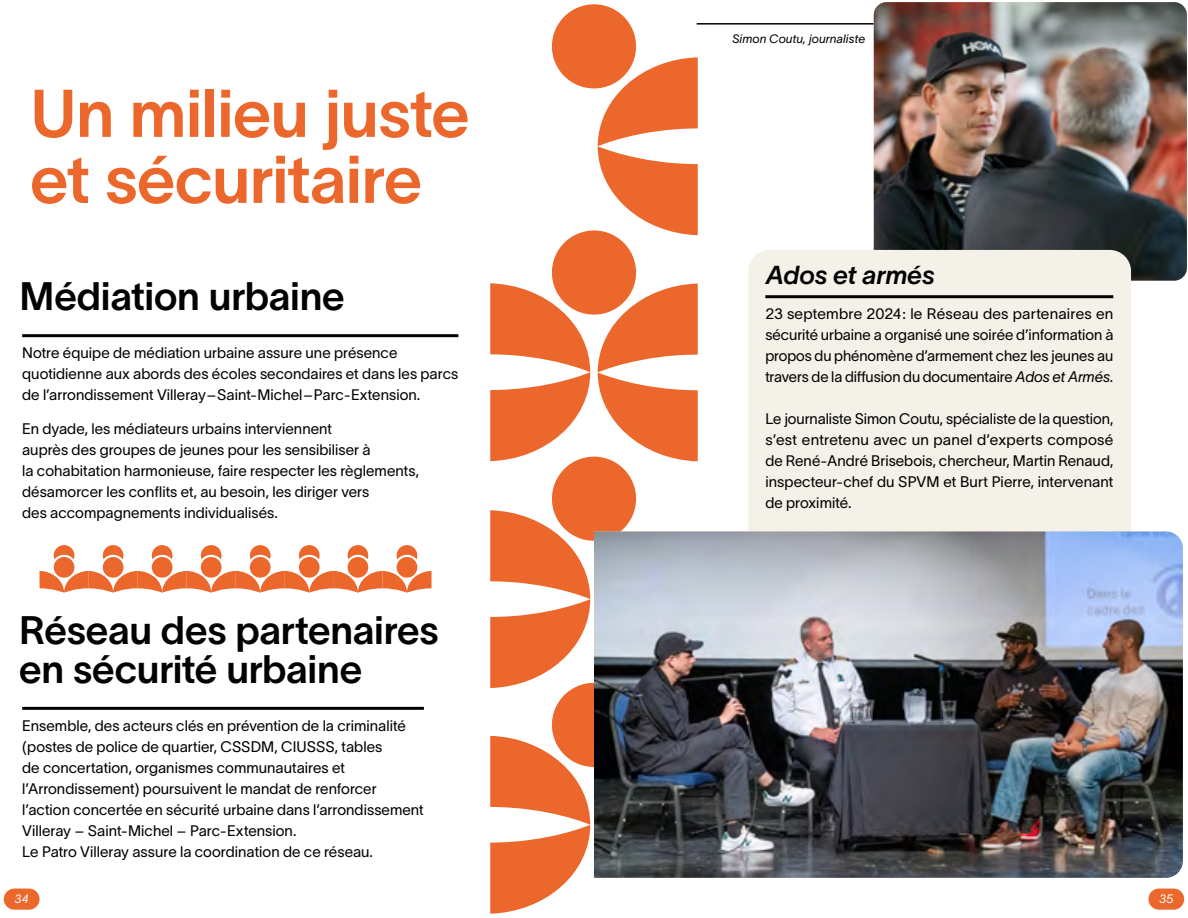
<style>
.page{position:relative;width:1188px;height:918px;background:#fff}
.page>*{position:absolute;margin:0;border:0;box-sizing:border-box;transform-origin:0 0}
.t1{font:66px/66px "TWK Lausanne";letter-spacing:-.015em;color:#eb672c}
.t2{font:39px/39px "TWK Lausanne";letter-spacing:-.01em;color:#020203}
.t3{font:italic 25.5px "TWK Lausanne 0600";letter-spacing:-.01em;color:#020203}
.t4{font:15px/21px "TWK Lausanne";color:#020203}
.t5{font:italic 12px "TWK Lausanne 0300";letter-spacing:.01em;color:#020203}
.t6{font:italic 12px "TWK Lausanne 0300";color:#fff}
.s1{font-family:"TWK Lausanne 0300";font-style:italic}
</style>
<div class="page">
<svg style="left:598px;top:57px;width:100px;height:178px"></svg>
<div style="left:552px;top:4px;width:84px;height:84px;background:#eb672c;border-radius:50%"></div>
<svg style="left:598px;top:284px;width:100px;height:177px"></svg>
<div style="left:552px;top:230px;width:84px;height:85px;background:#eb672c;border-radius:50%"></div>
<div style="left:552px;top:457px;width:84px;height:84px;background:#eb672c;border-radius:50%"></div>
<div style="left:552px;top:683px;width:84px;height:84px;background:#eb672c;border-radius:50%"></div>
<svg style="left:490px;top:736px;width:100px;height:178px"></svg>
<svg style="left:490px;top:510px;width:100px;height:178px"></svg>
<svg style="left:490px;top:283px;width:100px;height:178px"></svg>
<hr style="left:697px;top:23px;width:177px;height:2px;background:#020203">
<img style="left:874px;top:2px;width:313px;height:279px">
<hr style="left:22px;top:334px;width:436px;height:3px;background:#020203">
<hr style="left:22px;top:707px;width:402px;height:3px;background:#020203">
<div style="left:54px;top:557px;width:20px;height:21px;background:#eb672c;border-radius:50%"></div>
<svg style="left:54px;top:545px;width:20px;height:14px"></svg>
<div style="left:103px;top:557px;width:20px;height:21px;background:#eb672c;border-radius:50%"></div>
<svg style="left:103px;top:545px;width:20px;height:14px"></svg>
<div style="left:152px;top:557px;width:20px;height:21px;background:#eb672c;border-radius:50%"></div>
<svg style="left:152px;top:545px;width:20px;height:14px"></svg>
<div style="left:201px;top:557px;width:21px;height:21px;background:#eb672c;border-radius:50%"></div>
<svg style="left:201px;top:545px;width:21px;height:14px"></svg>
<div style="left:250px;top:557px;width:21px;height:21px;background:#eb672c;border-radius:50%"></div>
<svg style="left:250px;top:545px;width:21px;height:14px"></svg>
<div style="left:299px;top:557px;width:21px;height:21px;background:#eb672c;border-radius:50%"></div>
<svg style="left:299px;top:545px;width:21px;height:14px"></svg>
<div style="left:348px;top:557px;width:20px;height:21px;background:#eb672c;border-radius:50%"></div>
<svg style="left:348px;top:545px;width:20px;height:14px"></svg>
<svg style="left:40px;top:571px;width:392px;height:22px"></svg>
<div style="left:397px;top:557px;width:20px;height:21px;background:#eb672c;border-radius:50%"></div>
<svg style="left:397px;top:545px;width:20px;height:14px"></svg>
<div style="left:748px;top:250px;width:383px;height:313px;background:#f3f1e8;border-radius:21px"></div>
<hr style="left:765px;top:295px;width:348px;height:3px;background:#020203">
<img style="left:594px;top:531px;width:589px;height:347px">
<div style="left:1148px;top:889px;width:36px;height:21px;background:#eb672c;border-radius:11px"></div>
<div style="left:4px;top:889px;width:36px;height:21px;background:#eb672c;border-radius:11px"></div>
<h1 class="t1" style="left:30px;top:76px;width:441px">Un milieu juste et sécuritaire</h1>
<h2 class="t2" style="left:19px;top:274px;width:327px">Médiation urbaine</h2>
<p class="t4" style="left:22px;top:341px;width:438px">Notre équipe de médiation urbaine assure une présence quotidienne aux abords des écoles secondaires et dans les parcs de l’arrondissement Villeray–Saint-Michel–Parc-Extension.</p>
<p class="t4" style="left:22px;top:417px;width:398px">En dyade, les médiateurs urbains interviennent<br>auprès des groupes de jeunes pour les sensibiliser à<br>la cohabitation harmonieuse, faire respecter les règlements, désamorcer les conflits et, au besoin, les diriger vers<br>des accompagnements individualisés.</p>
<h2 class="t2" style="left:19px;top:608px;width:421px">Réseau des partenaires en sécurité urbaine</h2>
<p class="t4" style="left:22px;top:714px;width:403px">Ensemble, des acteurs clés en prévention de la criminalité (postes de police de quartier, CSSDM, CIUSSS, tables<br>de concertation, organismes communautaires et l’Arrondissement) poursuivent le mandat de renforcer l’action concertée en sécurité urbaine dans l’arrondissement Villeray – Saint-Michel – Parc-Extension.<br>Le Patro Villeray assure la coordination de ce réseau.</p>
<p class="t5" style="left:732px;top:30px;width:135px">Simon Coutu, journaliste</p>
<h3 class="t3" style="left:766px;top:257px;width:171px">Ados et armés</h3>
<p class="t4" style="left:765px;top:302px;width:350px;text-align:justify">23 septembre 2024: le Réseau des partenaires en sécurité urbaine a organisé une soirée d’information à propos du phénomène d’armement chez les jeunes au travers de la diffusion du documentaire <span class="s1">Ados et Armés</span>.</p>
<p class="t4" style="left:765px;top:407px;width:350px;text-align:justify">Le journaliste Simon Coutu, spécialiste de la question, s’est entretenu avec un panel d’experts composé de René-André Brisebois, chercheur, Martin Renaud, inspecteur-chef du SPVM et Burt Pierre, intervenant de proximité.</p>
<p class="t6" style="left:15px;top:891px;width:16px">34</p>
<p class="t6" style="left:1159px;top:891px;width:16px">35</p>
</div>
